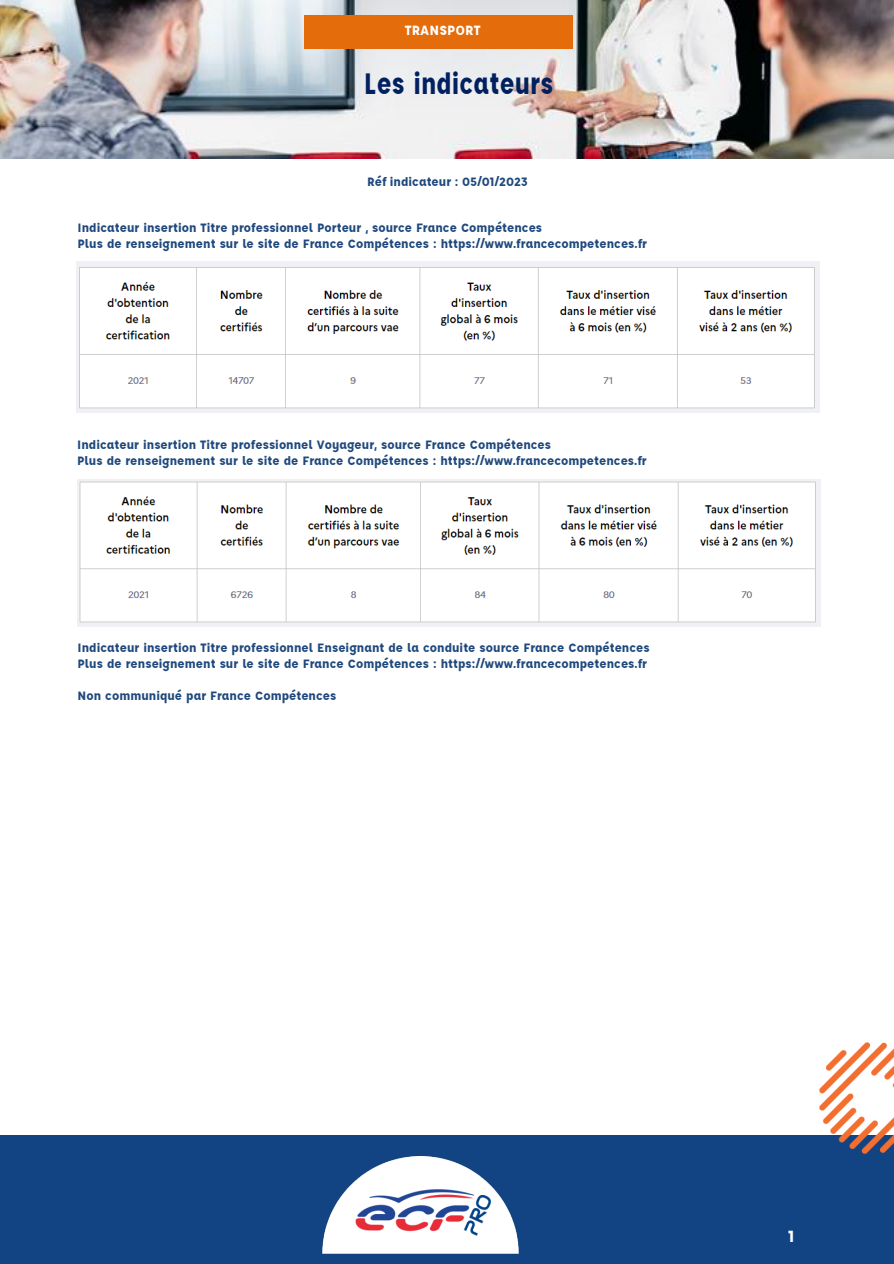
<style>
.page{position:relative;width:894px;height:1264px;background:#fff}
.page>*{position:absolute;margin:0;border:0;box-sizing:border-box;transform-origin:0 0}
.t1{font:700 33px "Affogato";color:#002060;scale:.85 1}
.t2{font:700 18px "Affogato";color:#fff}
.t3{font:700 15px "Affogato";color:#fff}
.t4{font:700 13.5px/16.2px "Affogato";color:#1f497d}
</style>
<div class="page">
<img style="left:0;top:0;width:893px;height:159px">
<div style="left:0;top:1135px;width:893px;height:128px;background:#124483"></div>
<img style="left:322px;top:1156px;width:197px;height:98px">
<div style="left:304px;top:15px;width:268px;height:34px;background:#e46c0a"></div>
<img style="left:819px;top:1042px;width:74px;height:112px">
<img style="left:76px;top:262px;width:743px;height:150px">
<img style="left:77px;top:479px;width:743px;height:147px">
<p class="t3" style="left:405px;top:21px;width:77px">TRANSPORT</p>
<h1 class="t1" style="left:364px;top:62px;width:224px">Les indicateurs</h1>
<p class="t4" style="left:367px;top:173px;width:162px">Réf indicateur : 05/01/2023</p>
<p class="t4" style="left:78px;top:219px;width:571px">Indicateur insertion Titre professionnel Porteur , source France Compétences<br>Plus de renseignement sur le site de France Compétences : https://www.francecompetences.fr</p>
<p class="t4" style="left:77px;top:435px;width:571px">Indicateur insertion Titre professionnel Voyageur, source France Compétences<br>Plus de renseignement sur le site de France Compétences : https://www.francecompetences.fr</p>
<p class="t4" style="left:78px;top:638px;width:573px">Indicateur insertion Titre professionnel Enseignant de la conduite source France Compétences<br>Plus de renseignement sur le site de France Compétences : https://www.francecompetences.fr</p>
<p class="t4" style="left:78px;top:687px;width:260px">Non communiqué par France Compétences</p>
<h2 class="t2" style="left:788px;top:1223px;width:8px">1</h2>
</div>
